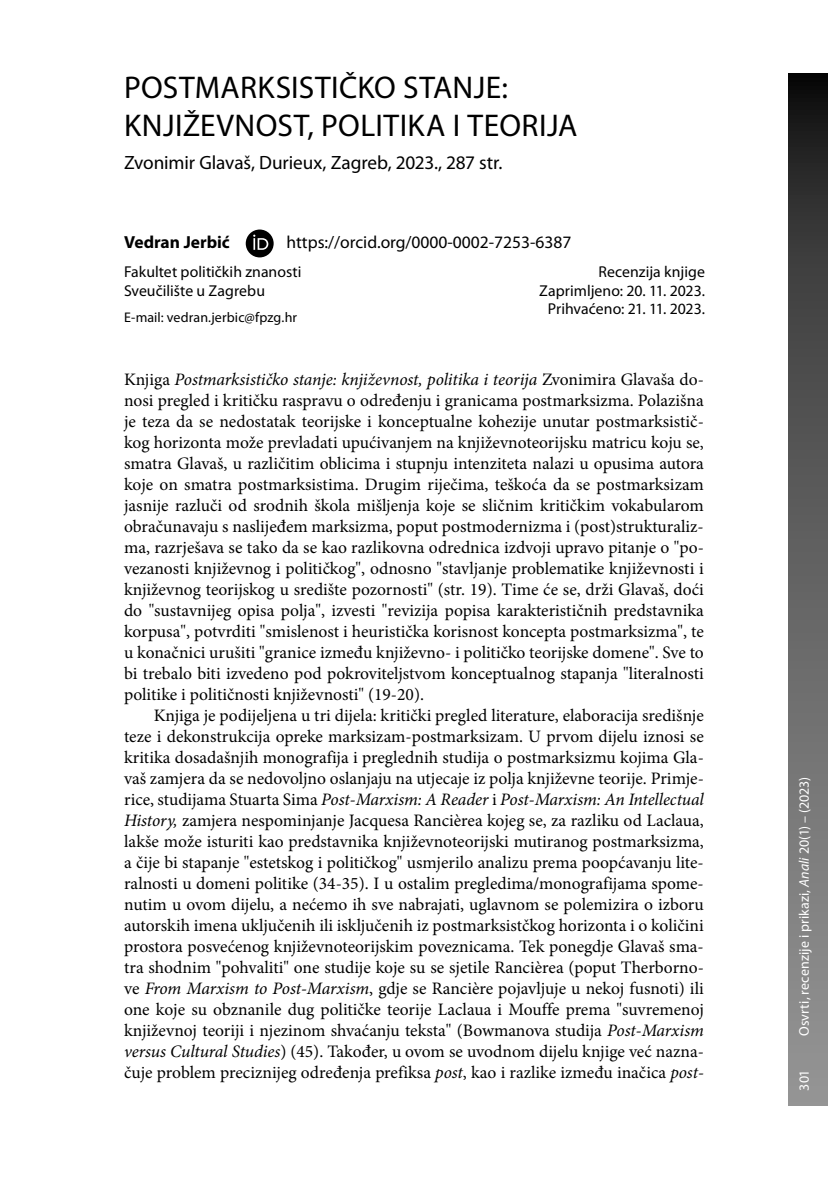
<style>
.page{position:relative;width:828px;height:1180px;background:#fff}
.page>*{position:absolute;margin:0;border:0;box-sizing:border-box;transform-origin:0 0}
.t1{font:31.5px/37.8px "Myriad Pro";letter-spacing:.015em;color:#000}
.t2{font:19.25px "Myriad Pro";letter-spacing:-.005em;color:#000}
.t3{font:17.5px/21px "Minion Pro";color:#000;text-align:justify}
.t4{font:17.5px "Myriad Pro";color:#000}
.t5{font:700 17.5px "Myriad Pro";color:#000}
.t6{font:15.75px/18.9px "Myriad Pro";color:#000}
.t7{font:14px "Myriad Pro";letter-spacing:.01em;color:#fff}
.t8{font:14px "Myriad Pro";letter-spacing:.005em;color:#000}
.s1{font-style:italic}
</style>
<div class="page">
<svg style="left:788px;top:74px;width:40px;height:1031px;background:#5f5f5f"></svg>
<div style="left:246px;top:229px;width:27px;height:28px;background:#000;border-radius:50%"></div>
<svg style="left:253px;top:235px;width:15px;height:15px"></svg>
<h1 class="t1" style="left:124px;top:68px;width:455px">POSTMARKSISTIČKO STANJE:<br>KNJIŽEVNOST, POLITIKA I TEORIJA</h1>
<p class="t2" style="left:124px;top:151px;width:380px">Zvonimir Glavaš, Durieux, Zagreb, 2023., 287 str.</p>
<p class="t5" style="left:124px;top:230px;width:107px">Vedran Jerbić</p>
<p class="t4" style="left:286px;top:231px;width:286px">https://orcid.org/0000-0002-7253-6387</p>
<p class="t6" style="left:124px;top:262px;width:179px">Fakultet političkih znanosti<br>Sveučilište u Zagrebu</p>
<p class="t8" style="left:124px;top:309px;width:174px">E-mail: vedran.jerbic@fpzg.hr</p>
<p class="t6" style="left:539px;top:262px;width:167px;text-align:right">Recenzija knjige<br>Zaprimljeno: 20. 11. 2023.<br>Prihvaćeno: 21. 11. 2023.</p>
<p class="t3" style="left:124px;top:369px;width:581px">Knjiga <span class="s1">Postmarksističko stanje: književnost, politika i teorija</span> Zvonimira Glavaša do&shy;nosi pregled i kritičku raspravu o određenju i granicama postmarksizma. Polazišna je teza da se nedostatak teorijske i konceptualne kohezije unutar postmarksistič&shy;kog horizonta može prevladati upućivanjem na književnoteorijsku matricu koju se, smatra Glavaš, u različitim oblicima i stupnju intenziteta nalazi u opusima autora koje on smatra postmarksistima. Drugim riječima, teškoća da se postmarksizam jasnije razluči od srodnih škola mišljenja koje se sličnim kritičkim vokabularom obračunavaju s naslijeđem marksizma, poput postmodernizma i (post)strukturaliz&shy;ma, razrješava se tako da se kao razlikovna odrednica izdvoji upravo pitanje o "po&shy;vezanosti književnog i političkog", odnosno "stavljanje problematike književnosti i književnog teorijskog u središte pozornosti" (str. 19). Time će se, drži Glavaš, doći do "sustavnijeg opisa polja", izvesti "revizija popisa karakterističnih predstavnika korpusa", potvrditi "smislenost i heuristička korisnost koncepta postmarksizma", te u konačnici urušiti "granice između književno- i političko teorijske domene". Sve to bi trebalo biti izvedeno pod pokroviteljstvom konceptualnog stapanja "literalnosti politike i političnosti književnosti" (19-20).</p>
<p class="t3" style="left:124px;top:705px;width:581px;text-indent:30px">Knjiga je podijeljena u tri dijela: kritički pregled literature, elaboracija središnje teze i dekonstrukcija opreke marksizam-postmarksizam. U prvom dijelu iznosi se kritika dosadašnjih monografija i preglednih studija o postmarksizmu kojima Gla&shy;vaš zamjera da se nedovoljno oslanjaju na utjecaje iz polja književne teorije. Primje&shy;rice, studijama Stuarta Sima <span class="s1">Post-Marxism: A Reader</span> i <span class="s1">Post-Marxism: An Intellectual History,</span> zamjera nespominjanje Jacquesa Rancièrea kojeg se, za razliku od Laclaua, lakše može isturiti kao predstavnika književnoteorijski mutiranog postmarksizma, a čije bi stapanje "estetskog i političkog" usmjerilo analizu prema poopćavanju lite&shy;ralnosti u domeni politike (34-35). I u ostalim pregledima/monografijama spome&shy;nutim u ovom dijelu, a nećemo ih sve nabrajati, uglavnom se polemizira o izboru autorskih imena uključenih ili isključenih iz postmarksistčkog horizonta i o količini prostora posvećenog književnoteorijskim poveznicama. Tek ponegdje Glavaš sma&shy;tra shodnim "pohvaliti" one studije koje su se sjetile Rancièrea (poput Therborno&shy;ve <span class="s1">From Marxism to Post-Marxism</span>, gdje se Rancière pojavljuje u nekoj fusnoti) ili one koje su obznanile dug političke teorije Laclaua i Mouffe prema "suvremenoj književnoj teoriji i njezinom shvaćanju teksta" (Bowmanova studija <span class="s1">Post-Marxism versus Cultural Studies</span>) (45). Također, u ovom se uvodnom dijelu knjige već nazna&shy;čuje problem preciznijeg određenja prefiksa <span class="s1">post</span>, kao i razlike između inačica <span class="s1">post-</span></p>
<p class="t7" style="left:795px;top:1036px;width:260px;rotate:-90deg">Osvrti, recenzije i prikazi, <span class="s1">Anali</span> 20(1) – (2023)</p>
<p class="t7" style="left:795px;top:1090px;width:23px;rotate:-90deg">301</p>
</div>
